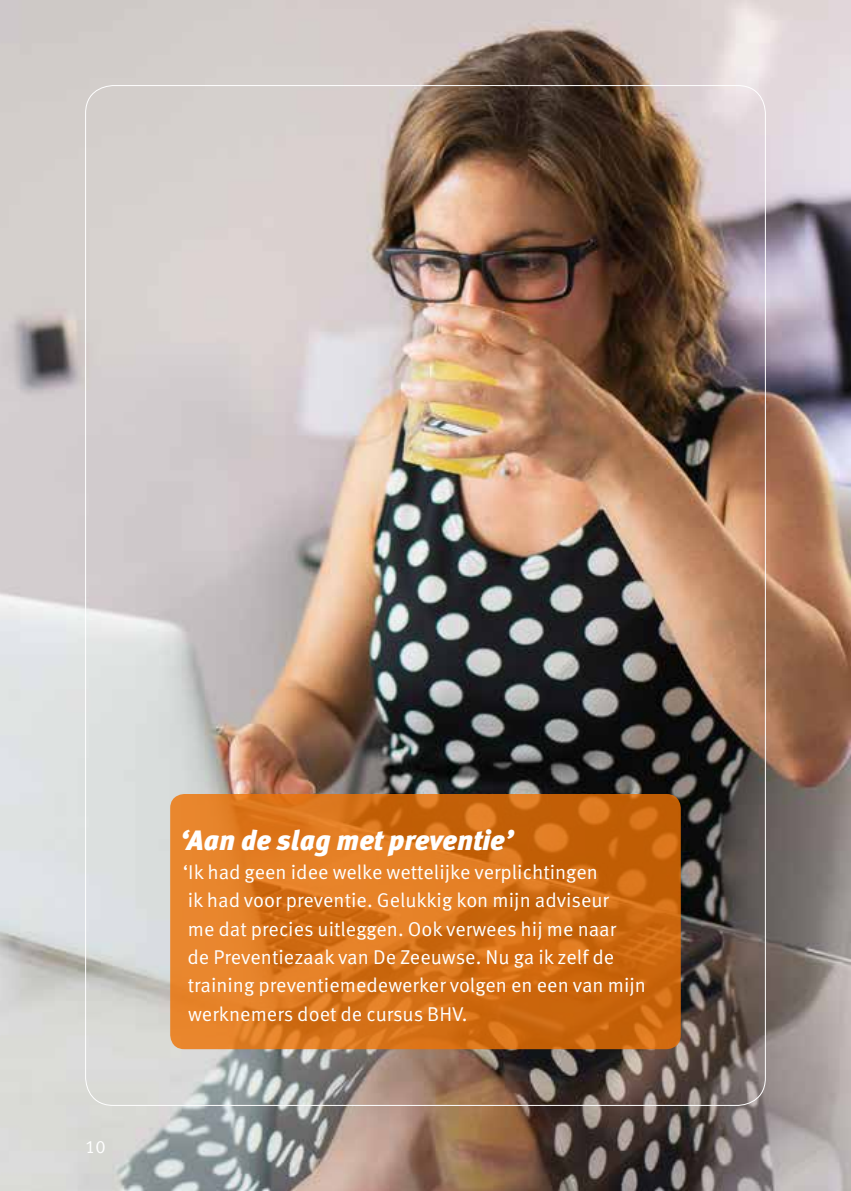
<style>
.page{position:relative;width:851px;height:1191px;background:#fff}
.page>*{position:absolute;margin:0;border:0;box-sizing:border-box;transform-origin:0 0}
.t1{font:italic 900 28px "Meta OT";color:#fff}
.t2{font:20px/28.4px "Meta OT Norm";color:#fff}
.t3{font:18px "Meta OT Norm";color:#fff}
</style>
<div class="page">
<img style="left:0;top:0;width:850px;height:1191px">
<svg style="left:170px;top:794px;width:510px;height:255px;background:#d67219"></svg>
<p class="t3" style="left:85px;top:1135px;width:22px">10</p>
<h1 class="t1" style="left:180px;top:823px;width:334px">‘Aan de slag met preventie’</h1>
<p class="t2" style="left:183px;top:858px;width:464px">‘Ik had geen idee welke wettelijke verplichtingen<br>ik had voor preventie. Gelukkig kon mijn adviseur<br>me dat precies uitleggen. Ook verwees hij me naar<br>de Preventiezaak van De Zeeuwse. Nu ga ik zelf de training preventiemedewerker volgen en een van mijn werknemers doet de cursus BHV.</p>
</div>
